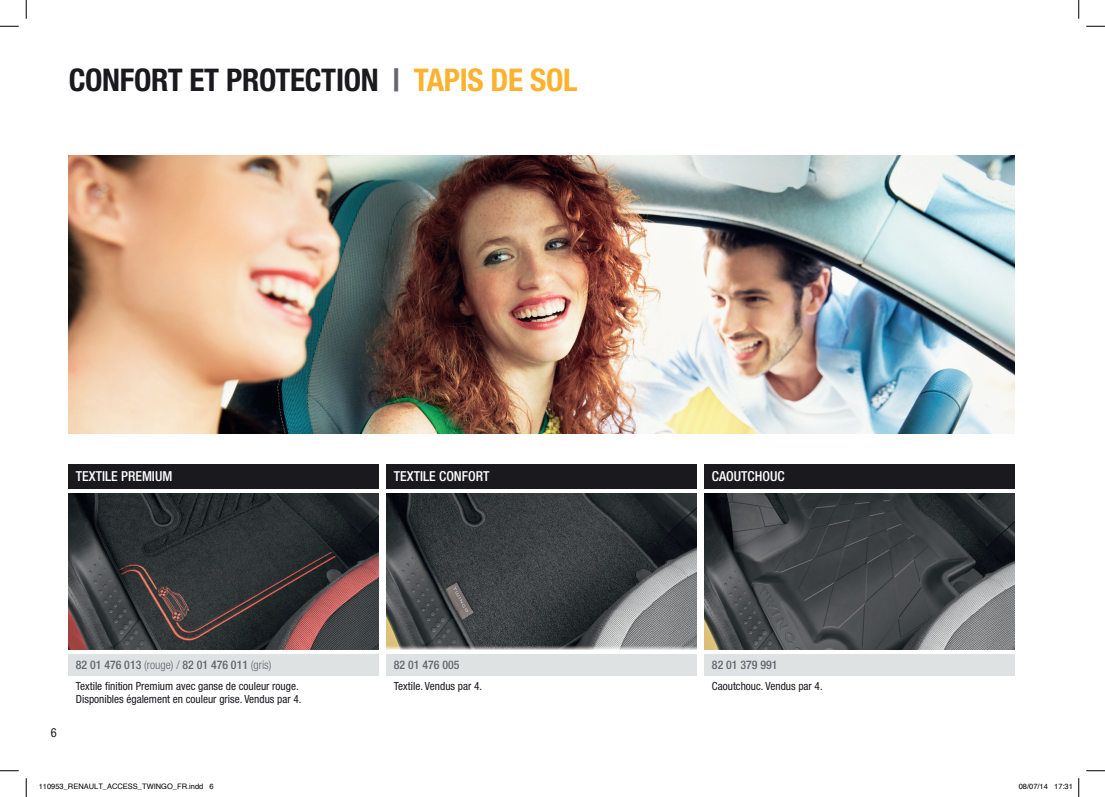
<style>
.page{position:relative;width:1105px;height:797px;background:#fff}
.page>*{position:absolute;margin:0;border:0;box-sizing:border-box;transform-origin:0 0}
.t1{font:700 condensed 31.25px "Helvetica Neue LT Std";letter-spacing:-.01em;color:#1a191e}
.t2{font:500 condensed 13.75px "Helvetica Neue LT Std";color:#fff}
.t3{font:condensed 12.5px "Helvetica Neue LT Std";color:#1a191e}
.t4{font:500 condensed 11.88px "Helvetica Neue LT Std";color:#64676b}
.t5{font:condensed 11.25px "Helvetica Neue LT Std";color:#1a191e}
.t6{font:7.5px "Helvetica";color:#000}
.s1{color:#64676b}
.s2{color:#fbb22e}
.s3{font-weight:300}
</style>
<div class="page">
<div style="left:387px;top:654px;width:310px;height:21px;background:#dfe2e2"></div>
<div style="left:69px;top:654px;width:310px;height:21px;background:#dfe2e2"></div>
<div style="left:705px;top:464px;width:310px;height:25px;background:#1a191e"></div>
<div style="left:705px;top:654px;width:310px;height:21px;background:#dfe2e2"></div>
<img style="left:705px;top:493px;width:310px;height:156px">
<img style="left:387px;top:493px;width:310px;height:156px">
<img style="left:69px;top:493px;width:310px;height:156px">
<div style="left:387px;top:464px;width:310px;height:25px;background:#1a191e"></div>
<div style="left:69px;top:464px;width:310px;height:25px;background:#1a191e"></div>
<img style="left:69px;top:156px;width:946px;height:278px">
<svg style="left:0;top:25px;width:19px;height:2px"></svg>
<svg style="left:1086px;top:25px;width:19px;height:2px"></svg>
<svg style="left:0;top:770px;width:19px;height:1px"></svg>
<svg style="left:1086px;top:770px;width:19px;height:1px"></svg>
<svg style="left:25px;top:0;width:2px;height:19px"></svg>
<svg style="left:25px;top:778px;width:2px;height:19px"></svg>
<svg style="left:1078px;top:0;width:1px;height:19px"></svg>
<svg style="left:1078px;top:778px;width:1px;height:19px"></svg>
<h1 class="t1" style="left:69px;top:61px;width:510px">CONFORT ET PROTECTION <span class="s1">|</span> <span class="s2">TAPIS DE SOL</span></h1>
<p class="t2" style="left:76px;top:468px;width:98px">TEXTILE PREMIUM</p>
<p class="t2" style="left:394px;top:468px;width:97px">TEXTILE CONFORT</p>
<p class="t4" style="left:76px;top:657px;width:197px">82 01 476 013 <span class="s3">(rouge) /</span> 82 01 476 011 <span class="s3">(gris)</span></p>
<p class="t4" style="left:394px;top:657px;width:67px">82 01 476 005</p>
<p class="t2" style="left:712px;top:468px;width:74px">CAOUTCHOUC</p>
<p class="t4" style="left:712px;top:657px;width:67px">82 01 379 991</p>
<p class="t3" style="left:51px;top:725px;width:7px">6</p>
<p class="t5" style="left:76px;top:680px;width:224px">Textile finition Premium avec ganse de couleur rouge.</p>
<p class="t5" style="left:394px;top:680px;width:90px">Textile. Vendus par 4.</p>
<p class="t5" style="left:712px;top:680px;width:112px">Caoutchouc. Vendus par 4.</p>
<p class="t5" style="left:76px;top:692px;width:227px">Disponibles également en couleur grise. Vendus par 4.</p>
<p class="t6" style="left:39px;top:781px;width:177px">110953_RENAULT_ACCESS_TWINGO_FR.indd 6</p>
<p class="t6" style="left:1019px;top:781px;width:56px">08/07/14 17:31</p>
</div>
